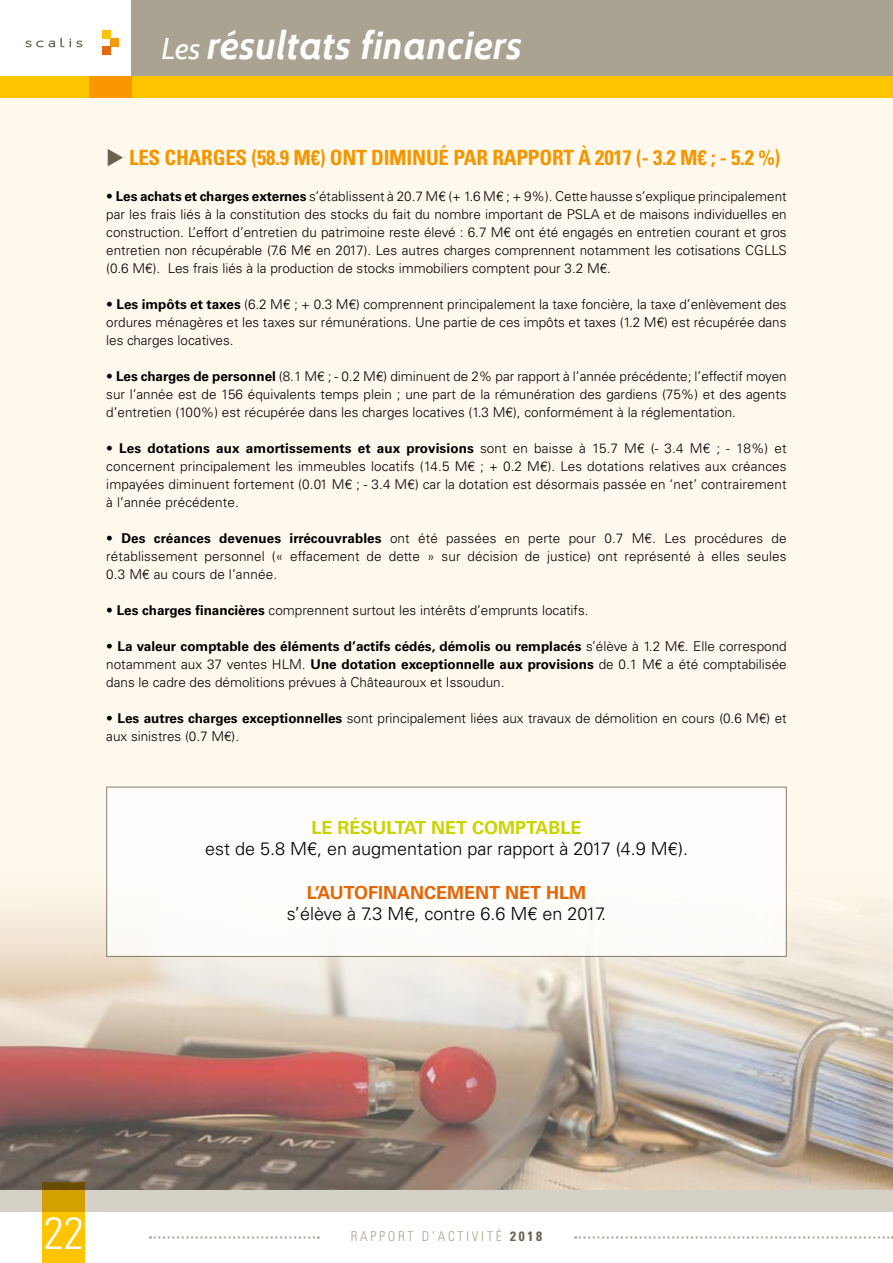
<style>
.page{position:relative;width:893px;height:1263px;background:#fff}
.page>*{position:absolute;margin:0;border:0;box-sizing:border-box;transform-origin:0 0}
.t1{font:300 condensed 45px "Univers LT Std";color:#fff}
.t2{font:italic 700 39px "Cabin";color:#fff}
.t3{font:700 condensed 21px "Univers LT Std";letter-spacing:-.01em;color:#f49600}
.t4{font:300 18px "Univers LT Std";color:#000}
.t5{font:700 18px "Univers LT Std";color:#e56606}
.t6{font:700 18px "Univers LT Std";color:#cad400}
.t7{font:300 13.5px/18px "Univers LT Std";color:#000;text-align:justify}
.t8{font:300 condensed 13.5px "Univers LT Std";letter-spacing:.2em;color:#aaa392}
.s1{font-weight:400;font-size:30px}
.s2{color:#69614e}
.s3{font-weight:700}
.s4{font-weight:700;color:#69614e}
</style>
<div class="page">
<div style="left:0;top:98px;width:893px;height:1093px;background:#fff9ed"></div>
<img style="left:0;top:908px;width:893px;height:283px">
<svg style="left:150px;top:1236px;width:169px;height:2px"></svg>
<div style="left:0;top:1191px;width:893px;height:21px;background:#d6d1c7"></div>
<svg style="left:43px;top:1182px;width:42px;height:81px;background:#e3ae00"></svg>
<div style="left:132px;top:0;width:761px;height:77px;background:#aaa392"></div>
<div style="left:111px;top:38px;width:8px;height:9px;background:#f4990a"></div>
<div style="left:103px;top:30px;width:8px;height:8px;background:#fbc403"></div>
<div style="left:103px;top:47px;width:8px;height:8px;background:#e4680d"></div>
<svg style="left:26px;top:38px;width:56px;height:10px"></svg>
<div style="left:0;top:77px;width:893px;height:21px;background:#fdc400"></div>
<div style="left:89px;top:77px;width:43px;height:21px;background:#fb9600"></div>
<svg style="left:575px;top:1236px;width:318px;height:2px"></svg>
<div style="left:106px;top:787px;width:681px;height:170px;background:#fff;border:1px solid #69614e"></div>
<h2 class="t2" style="left:162px;top:22px;width:362px"><span class="s1">Les</span> résultats financiers</h2>
<h3 class="t3" style="left:106px;top:145px;width:675px"><span class="s2">◆</span> LES CHARGES (58.9 M€) ONT DIMINUÉ PAR RAPPORT À 2017 (- 3.2 M€ ; - 5.2 %)</h3>
<p class="t7" style="left:106px;top:187px;width:682px">• <span class="s3">Les achats et charges externes</span> s’établissent à 20.7 M€ (+ 1.6 M€ ; + 9%). Cette hausse s’explique principalement par les frais liés à la constitution des stocks du fait du nombre important de PSLA et de maisons individuelles en construction. L’effort d’entretien du patrimoine reste élevé : 6.7 M€ ont été engagés en entretien courant et gros entretien non récupérable (7.6 M€ en 2017). Les autres charges comprennent notamment les cotisations CGLLS (0.6 M€). Les frais liés à la production de stocks immobiliers comptent pour 3.2 M€.</p>
<p class="t7" style="left:106px;top:295px;width:682px">• <span class="s3">Les impôts et taxes</span> (6.2 M€ ; + 0.3 M€) comprennent principalement la taxe foncière, la taxe d’enlèvement des ordures ménagères et les taxes sur rémunérations. Une partie de ces impôts et taxes (1.2 M€) est récupérée dans les charges locatives.</p>
<p class="t7" style="left:106px;top:367px;width:682px">• <span class="s3">Les charges de personnel</span> (8.1 M€ ; - 0.2 M€) diminuent de 2% par rapport à l’année précédente; l’effectif moyen sur l’année est de 156 équivalents temps plein ; une part de la rémunération des gardiens (75%) et des agents d’entretien (100%) est récupérée dans les charges locatives (1.3 M€), conformément à la réglementation.</p>
<p class="t7" style="left:106px;top:439px;width:682px">• <span class="s3">Les dotations aux amortissements et aux provisions</span> sont en baisse à 15.7 M€ (- 3.4 M€ ; - 18%) et concernent principalement les immeubles locatifs (14.5 M€ ; + 0.2 M€). Les dotations relatives aux créances impayées diminuent fortement (0.01 M€ ; - 3.4 M€) car la dotation est désormais passée en ‘net’ contrairement à l’année précédente.</p>
<p class="t7" style="left:106px;top:529px;width:682px">• <span class="s3">Des créances devenues irrécouvrables</span> ont été passées en perte pour 0.7 M€. Les procédures de rétablissement personnel (« effacement de dette » sur décision de justice) ont représenté à elles seules 0.3 M€ au cours de l’année.</p>
<p class="t7" style="left:106px;top:601px;width:484px">• <span class="s3">Les charges financières</span> comprennent surtout les intérêts d’emprunts locatifs.</p>
<p class="t7" style="left:106px;top:637px;width:682px">• <span class="s3">La valeur comptable des éléments d’actifs cédés, démolis ou remplacés</span> s’élève à 1.2 M€. Elle correspond notamment aux 37 ventes HLM. <span class="s3">Une dotation exceptionnelle aux provisions</span> de 0.1 M€ a été comptabilisée dans le cadre des démolitions prévues à Châteauroux et Issoudun.</p>
<p class="t7" style="left:106px;top:709px;width:682px">• <span class="s3">Les autres charges exceptionnelles</span> sont principalement liées aux travaux de démolition en cours (0.6 M€) et aux sinistres (0.7 M€).</p>
<h3 class="t6" style="left:311px;top:817px;width:271px">LE RÉSULTAT NET COMPTABLE</h3>
<h3 class="t4" style="left:205px;top:838px;width:484px">est de 5.8 M€, en augmentation par rapport à 2017 (4.9 M€).</h3>
<h3 class="t5" style="left:307px;top:882px;width:281px">L’AUTOFINANCEMENT NET HLM</h3>
<h3 class="t4" style="left:287px;top:903px;width:321px">s’élève à 7.3 M€, contre 6.6 M€ en 2017.</h3>
<h1 class="t1" style="left:44px;top:1206px;width:41px">22</h1>
<p class="t8" style="left:351px;top:1228px;width:193px">RAPPORT D’ACTIVITÉ <span class="s4">2018</span></p>
</div>
